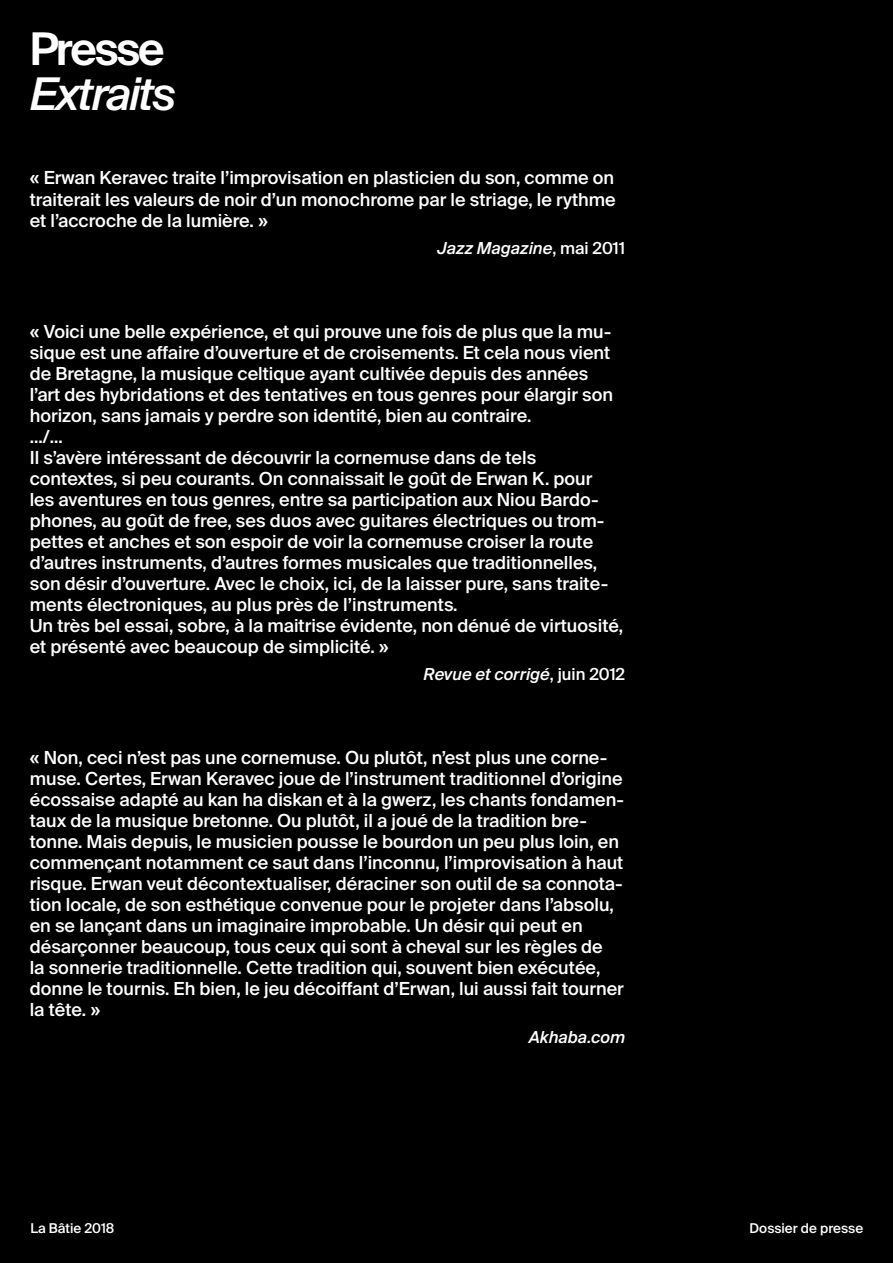
<style>
.page{position:relative;width:893px;height:1263px;background:#000}
.page>*{position:absolute;margin:0;border:0;box-sizing:border-box;transform-origin:0 0}
.t1{font:italic 500 45px "Suisse Intl";letter-spacing:-.05em;color:#fff}
.t2{font:600 45px "Suisse Intl";letter-spacing:-.05em;color:#fff}
.t3{font:500 18px/21px "Suisse Intl";color:#fff}
.t4{font:italic 500 16.5px "Suisse Intl";color:#fff}
.t5{font:500 13.5px "Suisse Intl";color:#fff}
.s1{font-style:normal}
</style>
<div class="page">
<h1 class="t2" style="left:30px;top:23px;width:137px">Presse</h1>
<h1 class="t1" style="left:30px;top:68px;width:148px">Extraits</h1>
<p class="t3" style="left:30px;top:168px;width:587px;text-align:justify">« Erwan Keravec traite l’improvisation en plasticien du son, comme on traiterait les valeurs de noir d’un monochrome par le striage, le rythme et l’accroche de la lumière. »</p>
<p class="t4" style="left:438px;top:238px;width:189px">Jazz Magazine<span class="s1">, mai 2011</span></p>
<p class="t3" style="left:30px;top:321px;width:595px">« Voici une belle expérience, et qui prouve une fois de plus que la mu&shy;sique est une affaire d’ouverture et de croisements. Et cela nous vient de Bretagne, la musique celtique ayant cultivée depuis des années l’art des hybridations et des tentatives en tous genres pour élargir son horizon, sans jamais y perdre son identité, bien au contraire.<br>…/…<br>Il s’avère intéressant de découvrir la cornemuse dans de tels contextes, si peu courants. On connaissait le goût de Erwan K. pour<br>les aventures en tous genres, entre sa participation aux Niou Bardo&shy;phones, au goût de free, ses duos avec guitares électriques ou trom&shy;pettes et anches et son espoir de voir la cornemuse croiser la route d’autres instruments, d’autres formes musicales que traditionnelles, son désir d’ouverture. Avec le choix, ici, de la laisser pure, sans traite&shy;ments électroniques, au plus près de l’instruments.<br>Un très bel essai, sobre, à la maitrise évidente, non dénué de virtuosité, et présenté avec beaucoup de simplicité. »</p>
<p class="t4" style="left:424px;top:664px;width:203px">Revue et corrigé<span class="s1">, juin 2012</span></p>
<p class="t3" style="left:30px;top:747px;width:596px">« Non, ceci n’est pas une cornemuse. Ou plutôt, n’est plus une corne&shy;muse. Certes, Erwan Keravec joue de l’instrument traditionnel d’origine écossaise adapté au kan ha diskan et à la gwerz, les chants fondamen&shy;taux de la musique bretonne. Ou plutôt, il a joué de la tradition bre&shy;tonne. Mais depuis, le musicien pousse le bourdon un peu plus loin, en commençant notamment ce saut dans l’inconnu, l’improvisation à haut risque. Erwan veut décontextualiser, déraciner son outil de sa connota&shy;tion locale, de son esthétique convenue pour le projeter dans l’absolu, en se lançant dans un imaginaire improbable. Un désir qui peut en désarçonner beaucoup, tous ceux qui sont à cheval sur les règles de<br>la sonnerie traditionnelle. Cette tradition qui, souvent bien exécutée, donne le tournis. Eh bien, le jeu décoiffant d’Erwan, lui aussi fait tourner la tête. »</p>
<p class="t4" style="left:529px;top:1027px;width:98px">Akhaba.com</p>
<p class="t5" style="left:30px;top:1220px;width:86px">La Bâtie 2018</p>
<p class="t5" style="left:749px;top:1220px;width:115px">Dossier de presse</p>
</div>
